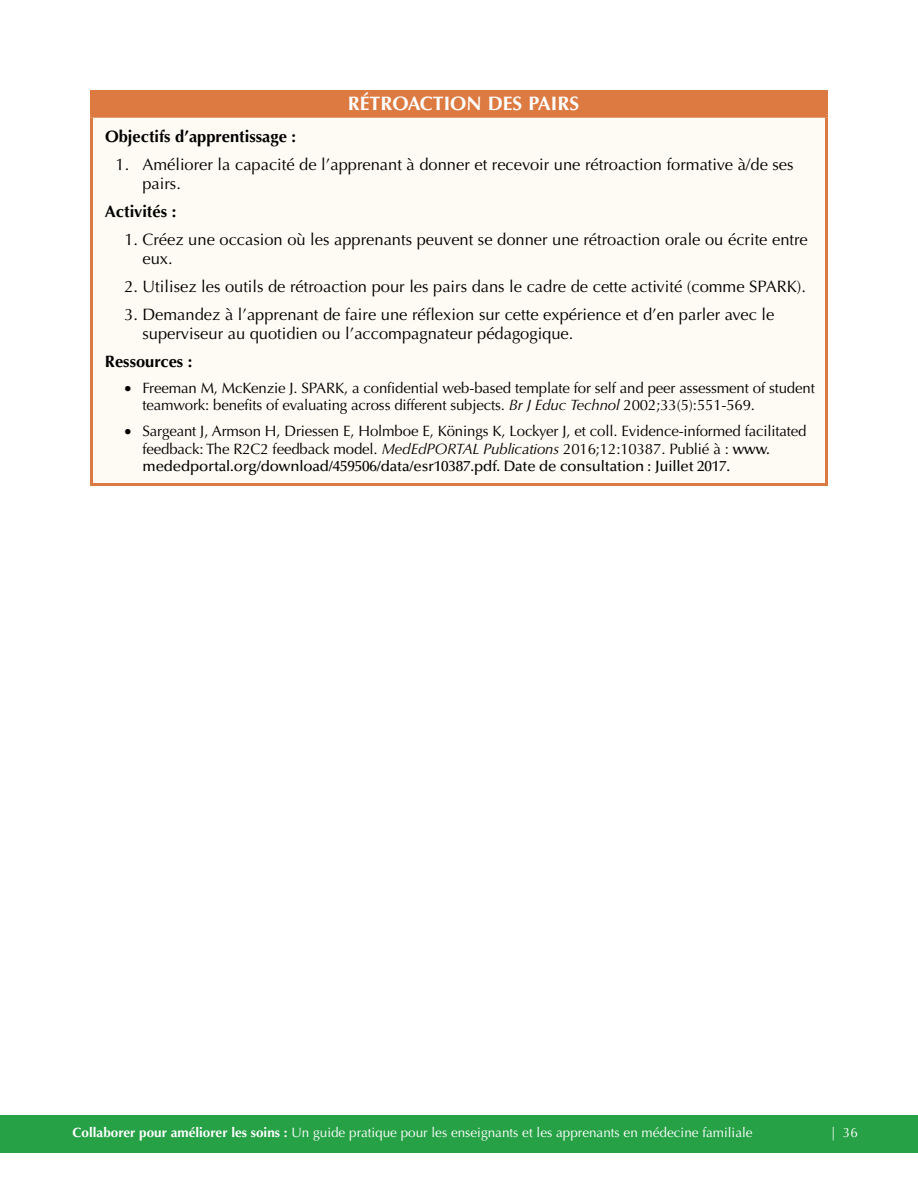
<style>
.page{position:relative;width:918px;height:1188px;background:#fff}
.page>*{position:absolute;margin:0;border:0;box-sizing:border-box;transform-origin:0 0}
.t1{font:700 19.5px "Optima";color:#fff}
.t2{font:16.5px/18.9px "Optima";color:#000}
.t3{font:700 16.5px "Optima";color:#000}
.t4{font:15px/17.2px "Optima";letter-spacing:-.01em;color:#000}
.t5{font:13.5px "Optima";color:#fff}
.s1{font-style:italic}
.s2{font-weight:500}
.s3{font-weight:700}
</style>
<div class="page">
<div style="left:0;top:1115px;width:918px;height:38px;background:#26a146"></div>
<div style="left:92px;top:90px;width:734px;height:26px;background:#dd7a42"></div>
<div style="left:92px;top:116px;width:734px;height:368px;background:#fdfbf3"></div>
<hr style="left:90px;top:483px;width:738px;height:3px;background:#dd7a42">
<hr style="left:90px;top:115px;width:738px;height:3px;background:#dd7a42">
<hr style="left:825px;top:90px;width:3px;height:25px;background:#dd7a42">
<hr style="left:825px;top:118px;width:3px;height:365px;background:#dd7a42">
<hr style="left:90px;top:90px;width:3px;height:25px;background:#dd7a42">
<hr style="left:90px;top:118px;width:3px;height:365px;background:#dd7a42">
<h3 class="t1" style="left:348px;top:92px;width:233px">RÉTROACTION DES PAIRS</h3>
<h4 class="t3" style="left:105px;top:127px;width:193px">Objectifs d’apprentissage :</h4>
<p class="t2" style="left:142px;top:155px;width:653px;text-indent:-27px">1. Améliorer la capacité de l’apprenant à donner et recevoir une rétroaction formative à/de ses pairs.</p>
<h4 class="t3" style="left:105px;top:202px;width:73px">Activités :</h4>
<p class="t2" style="left:142px;top:230px;width:667px;text-indent:-18px">1. Créez une occasion où les apprenants peuvent se donner une rétroaction orale ou écrite entre eux.</p>
<p class="t2" style="left:124px;top:277px;width:683px">2. Utilisez les outils de rétroaction pour les pairs dans le cadre de cette activité (comme SPARK).</p>
<p class="t2" style="left:142px;top:305px;width:633px;text-indent:-18px">3. Demandez à l’apprenant de faire une réflexion sur cette expérience et d’en parler avec le superviseur au quotidien ou l’accompagnateur pédagogique.</p>
<h4 class="t3" style="left:105px;top:351px;width:89px">Ressources :</h4>
<p class="t4" style="left:142px;top:379px;width:674px;text-indent:-18px">• Freeman M, McKenzie J. SPARK, a confidential web-based template for self and peer assessment of student teamwork: benefits of evaluating across different subjects. <span class="s1">Br J Educ Technol</span> 2002;33(5):551-569.</p>
<p class="t4" style="left:142px;top:423px;width:666px;text-indent:-18px">• Sargeant J, Armson H, Driessen E, Holmboe E, Könings K, Lockyer J, et coll. Evidence-informed facilitated feedback: The R2C2 feedback model. <span class="s1">MedEdPORTAL Publications</span> 2016;12:10387. Publié à : <span class="s2">www. mededportal.org/download/459506/data/esr10387.pdf. Date de consultation : Juillet 2017.</span></p>
<p class="t5" style="left:73px;top:1124px;width:682px"><span class="s3">Collaborer pour améliorer les soins :</span> Un guide pratique pour les enseignants et les apprenants en médecine familiale</p>
<p class="t5" style="left:831px;top:1124px;width:28px">| 36</p>
</div>
